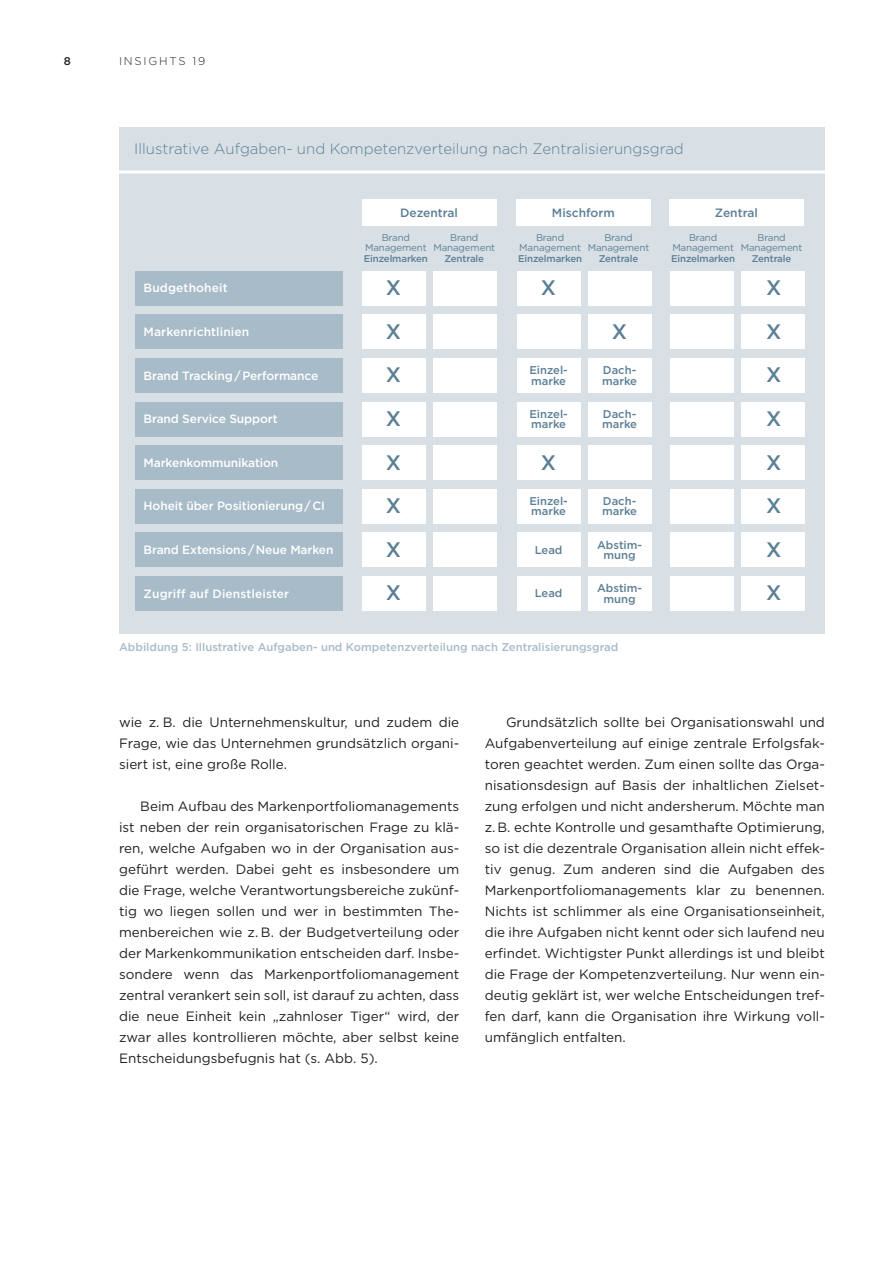
<style>
.page{position:relative;width:893px;height:1263px;background:#fff}
.page>*{position:absolute;margin:0;border:0;box-sizing:border-box;transform-origin:0 0}
.t1{font:500 21px "Gotham";color:#5b7f95}
.t2{font:300 15px "Gotham";color:#5b7f95}
.t3{font:13.5px/21px "Gotham";color:#231f20;text-align:justify}
.t4{font:500 12px "Gotham";letter-spacing:-.01em;color:#fff}
.t5{font:500 12px "Gotham";letter-spacing:.01em;color:#fff}
.t6{font:500 12px "Gotham";color:#5b7f95}
.t7{font:500 11.25px/10.5px "Gotham";color:#5b7f95}
.t8{font:500 11.25px "Gotham";color:#a7bbc8}
.t9{font:300 11.25px "Gotham";letter-spacing:.16em;color:#231f20}
.t10{font:500 11.25px "Gotham";color:#231f20}
.t11{font:9.75px/10.5px "Gotham";letter-spacing:-.015em;color:#5b7f95;text-align:center}
.t12{font:500 9.75px "Gotham";letter-spacing:-.015em;color:#5b7f95}
</style>
<div class="page">
<div style="left:119px;top:128px;width:706px;height:506px;background:#d8e0e6"></div>
<hr style="left:119px;top:170px;width:706px;height:3px;background:#fff">
<div style="left:362px;top:533px;width:63px;height:34px;background:#fff"></div>
<div style="left:136px;top:533px;width:207px;height:34px;background:#a7bbc8"></div>
<div style="left:433px;top:533px;width:63px;height:34px;background:#fff"></div>
<div style="left:517px;top:533px;width:63px;height:34px;background:#fff"></div>
<div style="left:588px;top:533px;width:63px;height:34px;background:#fff"></div>
<div style="left:670px;top:533px;width:64px;height:34px;background:#fff"></div>
<div style="left:741px;top:533px;width:64px;height:34px;background:#fff"></div>
<div style="left:362px;top:489px;width:63px;height:34px;background:#fff"></div>
<div style="left:136px;top:489px;width:207px;height:34px;background:#a7bbc8"></div>
<div style="left:433px;top:489px;width:63px;height:34px;background:#fff"></div>
<div style="left:517px;top:489px;width:63px;height:34px;background:#fff"></div>
<div style="left:588px;top:489px;width:63px;height:34px;background:#fff"></div>
<div style="left:670px;top:489px;width:64px;height:34px;background:#fff"></div>
<div style="left:741px;top:489px;width:64px;height:34px;background:#fff"></div>
<div style="left:362px;top:446px;width:63px;height:34px;background:#fff"></div>
<div style="left:136px;top:446px;width:207px;height:34px;background:#a7bbc8"></div>
<div style="left:433px;top:446px;width:63px;height:34px;background:#fff"></div>
<div style="left:517px;top:446px;width:63px;height:34px;background:#fff"></div>
<div style="left:588px;top:446px;width:63px;height:34px;background:#fff"></div>
<div style="left:670px;top:446px;width:64px;height:34px;background:#fff"></div>
<div style="left:741px;top:446px;width:64px;height:34px;background:#fff"></div>
<div style="left:362px;top:402px;width:63px;height:34px;background:#fff"></div>
<div style="left:136px;top:402px;width:207px;height:34px;background:#a7bbc8"></div>
<div style="left:433px;top:402px;width:63px;height:34px;background:#fff"></div>
<div style="left:517px;top:402px;width:63px;height:34px;background:#fff"></div>
<div style="left:588px;top:402px;width:63px;height:34px;background:#fff"></div>
<div style="left:670px;top:402px;width:64px;height:34px;background:#fff"></div>
<div style="left:741px;top:402px;width:64px;height:34px;background:#fff"></div>
<div style="left:362px;top:358px;width:63px;height:34px;background:#fff"></div>
<div style="left:136px;top:358px;width:207px;height:34px;background:#a7bbc8"></div>
<div style="left:433px;top:358px;width:63px;height:34px;background:#fff"></div>
<div style="left:517px;top:358px;width:63px;height:34px;background:#fff"></div>
<div style="left:588px;top:358px;width:63px;height:34px;background:#fff"></div>
<div style="left:670px;top:358px;width:64px;height:34px;background:#fff"></div>
<div style="left:741px;top:358px;width:64px;height:34px;background:#fff"></div>
<div style="left:362px;top:315px;width:63px;height:34px;background:#fff"></div>
<div style="left:136px;top:315px;width:207px;height:34px;background:#a7bbc8"></div>
<div style="left:433px;top:315px;width:63px;height:34px;background:#fff"></div>
<div style="left:517px;top:315px;width:63px;height:34px;background:#fff"></div>
<div style="left:588px;top:315px;width:63px;height:34px;background:#fff"></div>
<div style="left:670px;top:315px;width:64px;height:34px;background:#fff"></div>
<div style="left:741px;top:315px;width:64px;height:34px;background:#fff"></div>
<div style="left:362px;top:271px;width:63px;height:34px;background:#fff"></div>
<div style="left:136px;top:271px;width:207px;height:34px;background:#a7bbc8"></div>
<div style="left:433px;top:271px;width:63px;height:34px;background:#fff"></div>
<div style="left:517px;top:271px;width:63px;height:34px;background:#fff"></div>
<div style="left:588px;top:271px;width:63px;height:34px;background:#fff"></div>
<div style="left:670px;top:271px;width:64px;height:34px;background:#fff"></div>
<div style="left:741px;top:271px;width:64px;height:34px;background:#fff"></div>
<div style="left:362px;top:576px;width:63px;height:34px;background:#fff"></div>
<div style="left:136px;top:576px;width:207px;height:34px;background:#a7bbc8"></div>
<div style="left:433px;top:576px;width:63px;height:34px;background:#fff"></div>
<div style="left:517px;top:576px;width:63px;height:34px;background:#fff"></div>
<div style="left:588px;top:576px;width:63px;height:34px;background:#fff"></div>
<div style="left:670px;top:576px;width:64px;height:34px;background:#fff"></div>
<div style="left:741px;top:576px;width:64px;height:34px;background:#fff"></div>
<div style="left:362px;top:199px;width:134px;height:27px;background:#fff"></div>
<div style="left:516px;top:199px;width:135px;height:27px;background:#fff"></div>
<div style="left:669px;top:199px;width:135px;height:27px;background:#fff"></div>
<p class="t10" style="left:64px;top:54px;width:9px">8</p>
<p class="t9" style="left:119px;top:55px;width:88px">INSIGHTS 19</p>
<p class="t2" style="left:134px;top:141px;width:551px">Illustrative Aufgaben- und Kompetenzverteilung nach Zentralisierungsgrad</p>
<p class="t6" style="left:400px;top:206px;width:59px">Dezentral</p>
<p class="t11" style="left:365px;top:232px;width:63px">Brand<br>Management</p>
<p class="t12" style="left:364px;top:253px;width:66px">Einzelmarken</p>
<p class="t11" style="left:433px;top:232px;width:63px">Brand<br>Management</p>
<p class="t12" style="left:444px;top:253px;width:41px">Zentrale</p>
<p class="t6" style="left:552px;top:206px;width:64px">Mischform</p>
<p class="t11" style="left:519px;top:232px;width:63px">Brand<br>Management</p>
<p class="t12" style="left:518px;top:253px;width:66px">Einzelmarken</p>
<p class="t11" style="left:588px;top:232px;width:63px">Brand<br>Management</p>
<p class="t12" style="left:599px;top:253px;width:41px">Zentrale</p>
<p class="t6" style="left:715px;top:206px;width:44px">Zentral</p>
<p class="t11" style="left:672px;top:232px;width:63px">Brand<br>Management</p>
<p class="t12" style="left:671px;top:253px;width:66px">Einzelmarken</p>
<p class="t11" style="left:741px;top:232px;width:63px">Brand<br>Management</p>
<p class="t12" style="left:752px;top:253px;width:41px">Zentrale</p>
<p class="t5" style="left:144px;top:281px;width:86px">Budgethoheit</p>
<h1 class="t1" style="left:386px;top:276px;width:17px">X</h1>
<h1 class="t1" style="left:541px;top:276px;width:17px">X</h1>
<h1 class="t1" style="left:766px;top:276px;width:17px">X</h1>
<p class="t5" style="left:144px;top:325px;width:107px">Markenrichtlinien</p>
<h1 class="t1" style="left:386px;top:319px;width:17px">X</h1>
<h1 class="t1" style="left:612px;top:319px;width:17px">X</h1>
<h1 class="t1" style="left:766px;top:319px;width:17px">X</h1>
<p class="t4" style="left:144px;top:369px;width:176px">Brand Tracking/Performance</p>
<p class="t7" style="left:529px;top:365px;width:40px">Einzel&shy;marke</p>
<p class="t7" style="left:603px;top:365px;width:35px">Dach-</p>
<h1 class="t1" style="left:386px;top:363px;width:17px">X</h1>
<p class="t7" style="left:602px;top:375px;width:36px">marke</p>
<h1 class="t1" style="left:766px;top:363px;width:17px">X</h1>
<p class="t4" style="left:144px;top:412px;width:135px">Brand Service Support</p>
<p class="t7" style="left:529px;top:408px;width:40px">Einzel&shy;marke</p>
<p class="t7" style="left:603px;top:408px;width:35px">Dach-</p>
<h1 class="t1" style="left:386px;top:407px;width:17px">X</h1>
<p class="t7" style="left:602px;top:419px;width:36px">marke</p>
<h1 class="t1" style="left:766px;top:407px;width:17px">X</h1>
<p class="t4" style="left:144px;top:456px;width:136px">Markenkommunikation</p>
<h1 class="t1" style="left:386px;top:450px;width:17px">X</h1>
<h1 class="t1" style="left:541px;top:450px;width:17px">X</h1>
<h1 class="t1" style="left:766px;top:450px;width:17px">X</h1>
<p class="t4" style="left:144px;top:499px;width:183px">Hoheit über Positionierung/CI</p>
<p class="t7" style="left:529px;top:495px;width:40px">Einzel&shy;marke</p>
<p class="t7" style="left:603px;top:495px;width:35px">Dach-</p>
<h1 class="t1" style="left:386px;top:494px;width:17px">X</h1>
<p class="t7" style="left:602px;top:506px;width:36px">marke</p>
<h1 class="t1" style="left:766px;top:494px;width:17px">X</h1>
<h1 class="t1" style="left:386px;top:537px;width:17px">X</h1>
<p class="t4" style="left:144px;top:543px;width:191px">Brand Extensions /Neue Marken</p>
<p class="t7" style="left:535px;top:544px;width:29px">Lead</p>
<p class="t7" style="left:597px;top:539px;width:47px">Abstim-</p>
<p class="t7" style="left:603px;top:549px;width:34px">mung</p>
<h1 class="t1" style="left:386px;top:581px;width:17px">X</h1>
<p class="t5" style="left:144px;top:586px;width:147px">Zugriff auf Dienstleister</p>
<p class="t7" style="left:535px;top:588px;width:29px">Lead</p>
<p class="t7" style="left:597px;top:583px;width:47px">Abstim-</p>
<p class="t7" style="left:603px;top:593px;width:34px">mung</p>
<p class="t8" style="left:119px;top:641px;width:501px">Abbildung 5: Illustrative Aufgaben- und Kompetenzverteilung nach Zentralisierungsgrad</p>
<h1 class="t1" style="left:766px;top:537px;width:17px">X</h1>
<h1 class="t1" style="left:766px;top:581px;width:17px">X</h1>
<p class="t3" style="left:119px;top:712px;width:342px">wie z. B. die Unternehmenskultur, und zudem die Frage, wie das Unternehmen grundsätzlich organi&shy;siert ist, eine große Rolle.</p>
<p class="t3" style="left:119px;top:796px;width:342px;text-indent:21px">Beim Aufbau des Markenportfoliomanagements ist neben der rein organisatorischen Frage zu klä&shy;ren, welche Aufgaben wo in der Organisation aus&shy;geführt werden. Dabei geht es insbesondere um die Frage, welche Verantwortungsbereiche zukünf&shy;tig wo liegen sollen und wer in bestimmten The&shy;menbereichen wie z. B. der Budgetverteilung oder der Markenkommunikation entscheiden darf. Insbe&shy;sondere wenn das Markenportfoliomanagement zentral verankert sein soll, ist darauf zu achten, dass die neue Einheit kein „zahnloser Tiger“ wird, der zwar alles kontrollieren möchte, aber selbst keine Entscheidungsbefugnis hat (s. Abb. 5).</p>
<p class="t3" style="left:485px;top:712px;width:342px;text-align:left;text-indent:21px">Grundsätzlich sollte bei Organisationswahl und Aufgabenverteilung auf einige zentrale Erfolgsfak&shy;toren geachtet werden. Zum einen sollte das Orga&shy;nisationsdesign auf Basis der inhaltlichen Zielset&shy;zung erfolgen und nicht andersherum. Möchte man z.B. echte Kontrolle und gesamthafte Optimierung, so ist die dezentrale Organisation allein nicht effek&shy;tiv genug. Zum anderen sind die Aufgaben des Markenportfoliomanagements klar zu benennen.<br>Nichts ist schlimmer als eine Organisationseinheit, die ihre Aufgaben nicht kennt oder sich laufend neu erfindet. Wichtigster Punkt allerdings ist und bleibt die Frage der Kompetenzverteilung. Nur wenn ein&shy;deutig geklärt ist, wer welche Entscheidungen tref&shy;fen darf, kann die Organisation ihre Wirkung voll&shy;umfänglich entfalten.</p>
</div>
